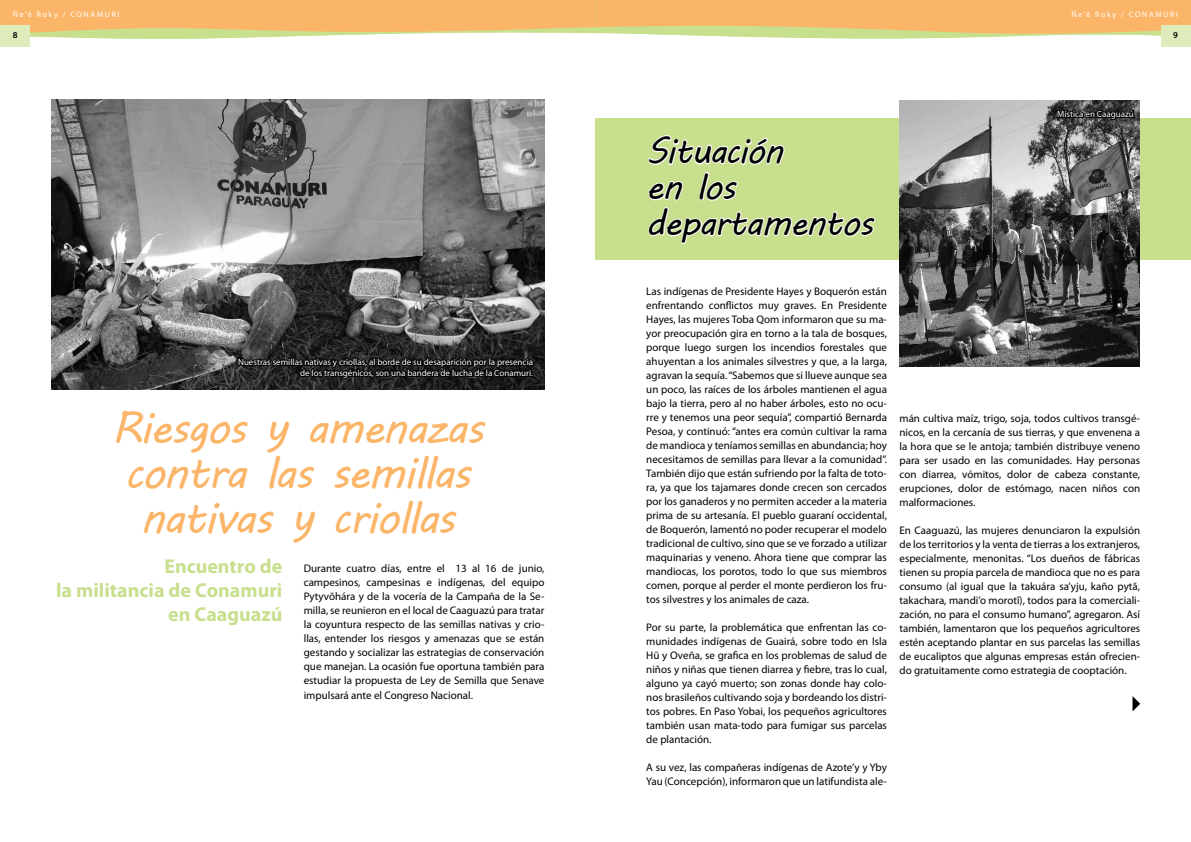
<style>
.page{position:relative;width:1191px;height:842px;background:#fff}
.page>*{position:absolute;margin:0;border:0;box-sizing:border-box;transform-origin:0 0}
.t1{font:44px/45px "MV Boli";letter-spacing:-.035em;color:#fbb568;text-align:center}
.t2{font:35px/36px "MV Boli";letter-spacing:-.035em;color:#000}
.t3{font:700 20px/24px "Myriad Pro";color:#c8df8e;text-align:right}
.t4{font:11px/14px "Myriad Pro";color:#000;text-align:justify}
.t5{font:9px/10.8px "Myriad Pro";color:#fff;text-align:right}
.t6{font:600 9px "Myriad Pro";color:#000}
.t7{font:8px "Myriad Pro";letter-spacing:.2em;color:#fff}
</style>
<div class="page">
<svg style="left:0;top:0;width:1191px;height:39px;background:#f3c078"></svg>
<div style="left:595px;top:118px;width:596px;height:141px;background:#c8df8e"></div>
<img style="left:899px;top:100px;width:241px;height:267px">
<img style="left:51px;top:99px;width:493px;height:291px">
<svg style="left:648px;top:135px;width:228px;height:109px"></svg>
<svg style="left:237px;top:329px;width:297px;height:61px;background:#262626"></svg>
<svg style="left:1055px;top:100px;width:82px;height:32px;background:#3d3d3d"></svg>
<svg style="left:1132px;top:696px;width:8px;height:15px"></svg>
<div style="left:0;top:25px;width:30px;height:22px;background:#deecbb"></div>
<div style="left:1161px;top:25px;width:30px;height:22px;background:#deecbb"></div>
<p class="t7" style="left:13px;top:9px;width:108px">Ñe’ê Roky / CONAMURI</p>
<p class="t6" style="left:13px;top:29px;width:6px">8</p>
<p class="t6" style="left:1173px;top:29px;width:6px">9</p>
<p class="t7" style="left:1071px;top:9px;width:108px">Ñe’ê Roky / CONAMURI</p>
<p class="t5" style="left:238px;top:356px;width:296px">Nuestras semillas nativas y criollas, al borde de su desaparición por la presencia de los transgénicos, son una bandera de lucha de la Conamuri.</p>
<h1 class="t1" style="left:111px;top:404px;width:374px">Riesgos y amenazas contra las semillas nativas y criollas</h1>
<h3 class="t3" style="left:56px;top:554px;width:228px">Encuentro de<br>la militancia de Conamuri en Caaguazú</h3>
<p class="t4" style="left:304px;top:562px;width:242px">Durante cuatro días, entre el 13 al 16 de junio, campesinos, campesinas e indígenas, del equipo Pytyvõhára y de la vocería de la Campaña de la Se&shy;milla, se reunieron en el local de Caaguazú para tratar la coyuntura respecto de las semillas nativas y crio&shy;llas, entender los riesgos y amenazas que se están gestando y socializar las estrategias de conservación que manejan. La ocasión fue oportuna también para estudiar la propuesta de Ley de Semilla que Senave impulsará ante el Congreso Nacional.</p>
<h2 class="t2" style="left:646px;top:132px;width:228px">Situación<br>en los departamentos</h2>
<p class="t5" style="left:1057px;top:109px;width:78px">Mística en Caaguazú</p>
<p class="t4" style="left:646px;top:284px;width:242px">Las indígenas de Presidente Hayes y Boquerón están enfrentando conflictos muy graves. En Presidente Hayes, las mujeres Toba Qom informaron que su ma&shy;yor preocupación gira en torno a la tala de bosques, porque luego surgen los incendios forestales que ahuyentan a los animales silvestres y que, a la larga, agravan la sequía. “Sabemos que si llueve aunque sea un poco, las raíces de los árboles mantienen el agua bajo la tierra, pero al no haber árboles, esto no ocu&shy;rre y tenemos una peor sequía”, compartió Bernarda Pesoa, y continuó: “antes era común cultivar la rama de mandioca y teníamos semillas en abundancia; hoy necesitamos de semillas para llevar a la comunidad”.<br>También dijo que están sufriendo por la falta de toto&shy;ra, ya que los tajamares donde crecen son cercados por los ganaderos y no permiten acceder a la materia prima de su artesanía. El pueblo guaraní occidental, de Boquerón, lamentó no poder recuperar el modelo tradicional de cultivo, sino que se ve forzado a utilizar maquinarias y veneno. Ahora tiene que comprar las mandiocas, los porotos, todo lo que sus miembros comen, porque al perder el monte perdieron los fru&shy;tos silvestres y los animales de caza.</p>
<p class="t4" style="left:646px;top:620px;width:242px">Por su parte, la problemática que enfrentan las co&shy;munidades indígenas de Guairá, sobre todo en Isla Hũ y Oveña, se grafica en los problemas de salud de niños y niñas que tienen diarrea y fiebre, tras lo cual, alguno ya cayó muerto; son zonas donde hay colo&shy;nos brasileños cultivando soja y bordeando los distri&shy;tos pobres. En Paso Yobai, los pequeños agricultores también usan mata-todo para fumigar sus parcelas de plantación.</p>
<p class="t4" style="left:646px;top:760px;width:242px">A su vez, las compañeras indígenas de Azote’y y Yby<br>Yau (Concepción), informaron que un latifundista ale-</p>
<p class="t4" style="left:899px;top:411px;width:242px">mán cultiva maíz, trigo, soja, todos cultivos transgé&shy;nicos, en la cercanía de sus tierras, y que envenena a la hora que se le antoja; también distribuye veneno para ser usado en las comunidades. Hay personas con diarrea, vómitos, dolor de cabeza constante, erupciones, dolor de estómago, nacen niños con malformaciones.</p>
<p class="t4" style="left:899px;top:523px;width:242px">En Caaguazú, las mujeres denunciaron la expulsión de los territorios y la venta de tierras a los extranjeros, especialmente, menonitas. “Los dueños de fábricas tienen su propia parcela de mandioca que no es para consumo (al igual que la takuára sa’yju, kaño pytã, takachara, mandi’o morotî), todos para la comerciali&shy;zación, no para el consumo humano”, agregaron. Así también, lamentaron que los pequeños agricultores estén aceptando plantar en sus parcelas las semillas de eucaliptos que algunas empresas están ofrecien&shy;do gratuitamente como estrategia de cooptación.</p>
</div>
